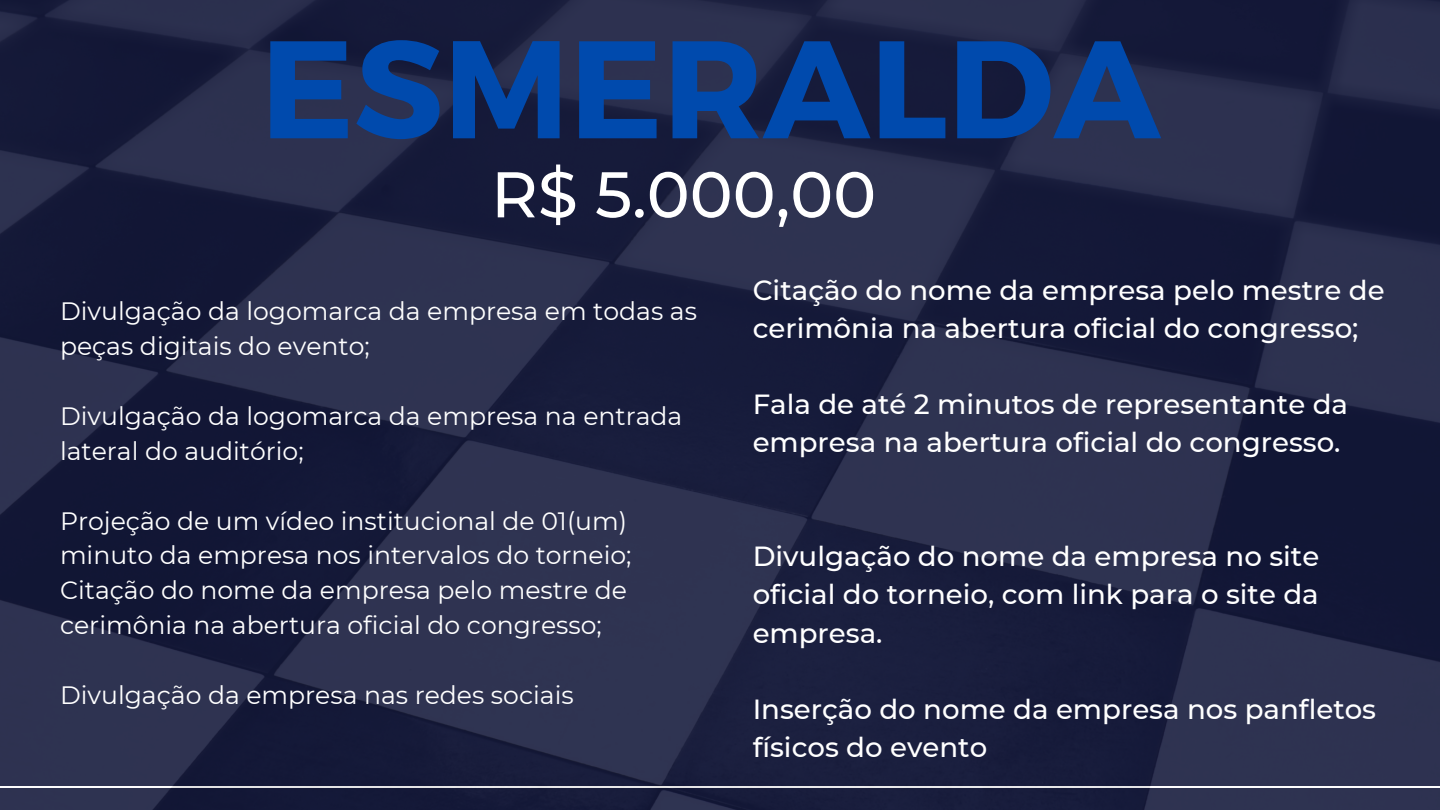
<style>
.page{position:relative;width:1440px;height:810px;background:#fff}
.page>*{position:absolute;margin:0;border:0;box-sizing:border-box;transform-origin:0 0}
.t1{font:700 138.6px "Montserrat";color:#004aad}
.t2{font:500 64.4px "Montserrat";color:#fff}
.t3{font:500 27.6px/38.1px "Montserrat";color:#fff}
.t4{font:25.1px/34.9px "Montserrat";color:#fff}
</style>
<div class="page">
<img style="left:0;top:0;width:1440px;height:810px">
<p class="t1" style="left:261px;top:-1px;width:901px">ESMERALDA</p>
<p class="t2" style="left:491px;top:155px;width:387px">R$ 5.000,00</p>
<p class="t4" style="left:60px;top:294px;width:638px">Divulgação da logomarca da empresa em todas as peças digitais do evento;</p>
<p class="t4" style="left:60px;top:398px;width:624px">Divulgação da logomarca da empresa na entrada lateral do auditório;</p>
<p class="t4" style="left:60px;top:503px;width:573px">Projeção de um vídeo institucional de 01(um) minuto da empresa nos intervalos do torneio;</p>
<p class="t4" style="left:60px;top:573px;width:569px">Citação do nome da empresa pelo mestre de cerimônia na abertura oficial do congresso;</p>
<p class="t4" style="left:60px;top:678px;width:515px">Divulgação da empresa nas redes sociais</p>
<p class="t3" style="left:753px;top:271px;width:633px">Citação do nome da empresa pelo mestre de cerimônia na abertura oficial do congresso;</p>
<p class="t3" style="left:753px;top:385px;width:597px">Fala de até 2 minutos de representante da empresa na abertura oficial do congresso.</p>
<p class="t3" style="left:753px;top:537px;width:568px;text-align:justify">Divulgação do nome da empresa no site oficial do torneio, com link para o site da empresa.</p>
<p class="t3" style="left:753px;top:690px;width:625px">Inserção do nome da empresa nos panfletos físicos do evento</p>
</div>
